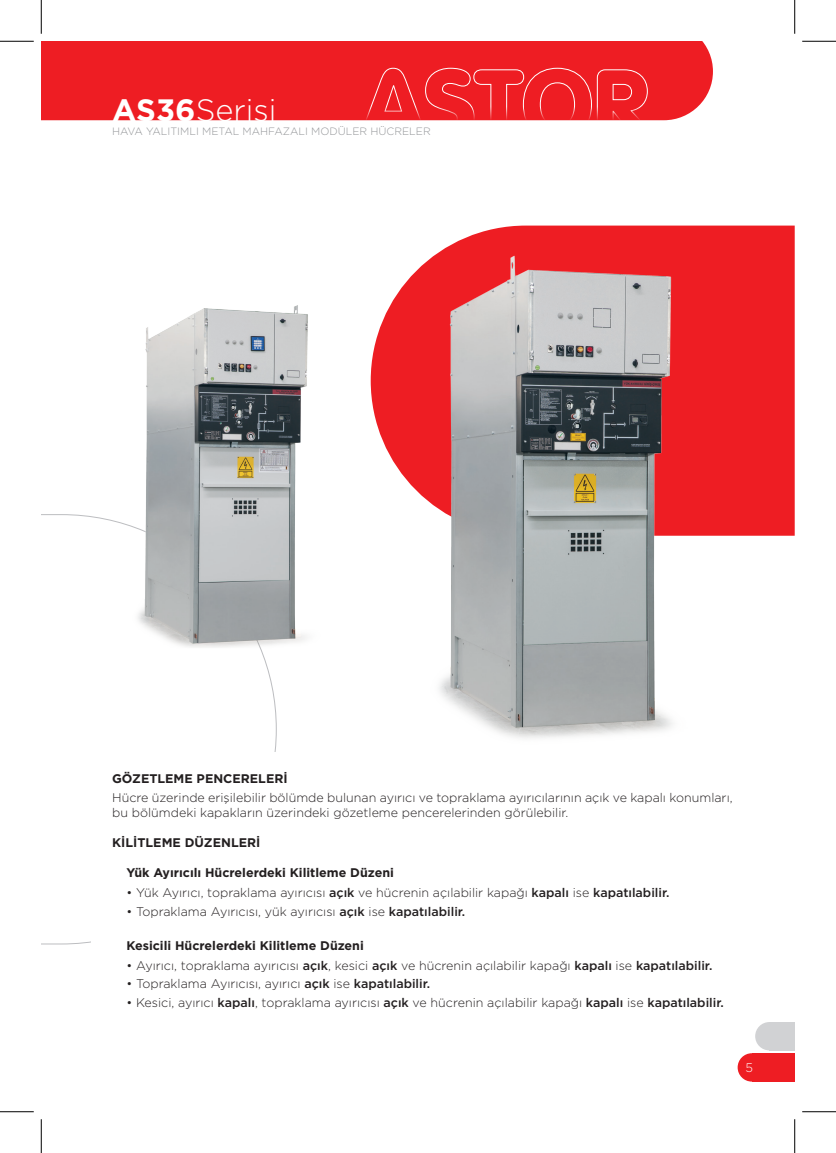
<style>
.page{position:relative;width:836px;height:1153px;background:#fff}
.page>*{position:absolute;margin:0;border:0;box-sizing:border-box;transform-origin:0 0}
.t1{font:300 30.88px "Gotham";color:#fff}
.t2{font:300 12.5px/15px "Gotham";color:#231f20}
.t3{font:700 12.5px "Gotham";color:#231f20}
.t4{font:300 12.5px "Gotham";color:#fff}
.t5{font:300 10.62px "Gotham";color:#939598}
.s1{font-weight:700}
.s2{font-weight:500}
</style>
<div class="page">
<div style="left:41px;top:41px;width:671px;height:79px;background:#ee1d23"></div>
<svg style="left:362px;top:68px;width:286px;height:52px;background:#ee2a30"></svg>
<div style="left:745px;top:226px;width:49px;height:310px;background:#ee1d23"></div>
<img style="left:370px;top:225px;width:375px;height:513px">
<img style="left:91px;top:305px;width:217px;height:365px">
<div style="left:755px;top:1022px;width:28px;height:28px;background:#d1d2d4;border-radius:50%"></div>
<div style="left:769px;top:1022px;width:25px;height:28px;background:#d1d2d4"></div>
<div style="left:737px;top:1053px;width:29px;height:28px;background:#ee1d23;border-radius:50%"></div>
<div style="left:751px;top:1053px;width:43px;height:28px;background:#ee1d23"></div>
<hr style="left:0;top:41px;width:34px;height:1px;background:#000">
<hr style="left:802px;top:41px;width:33px;height:1px;background:#000">
<hr style="left:0;top:1111px;width:34px;height:1px;background:#000">
<hr style="left:802px;top:1111px;width:33px;height:1px;background:#000">
<hr style="left:41px;top:0;width:1px;height:34px;background:#000">
<hr style="left:41px;top:1119px;width:1px;height:34px;background:#000">
<hr style="left:794px;top:0;width:1px;height:34px;background:#000">
<hr style="left:794px;top:1119px;width:1px;height:34px;background:#000">
<h1 class="t1" style="left:112px;top:90px;width:166px"><span class="s1">AS36</span>Serisi</h1>
<p class="t5" style="left:112px;top:124px;width:320px">HAVA YALITIMLI METAL MAHFAZALI MODÜLER HÜCRELER</p>
<p class="t3" style="left:112px;top:770px;width:177px">GÖZETLEME PENCERELERİ</p>
<p class="t2" style="left:112px;top:790px;width:622px">Hücre üzerinde erişilebilir bölümde bulunan ayırıcı ve topraklama ayırıcılarının açık ve kapalı konumları, bu bölümdeki kapakların üzerindeki gözetleme pencerelerinden görülebilir.</p>
<p class="t3" style="left:112px;top:834px;width:150px">KİLİTLEME DÜZENLERİ</p>
<p class="t3" style="left:126px;top:864px;width:269px">Yük Ayırıcılı Hücrelerdeki Kilitleme Düzeni</p>
<p class="t2" style="left:126px;top:885px;width:544px">• Yük Ayırıcı, topraklama ayırıcısı <span class="s2">açık</span> ve hücrenin açılabilir kapağı <span class="s2">kapalı</span> ise <span class="s2">kapatılabilir.</span></p>
<p class="t2" style="left:126px;top:903px;width:340px">• Topraklama Ayırıcısı, yük ayırıcısı <span class="s2">açık</span> ise <span class="s2">kapatılabilir.</span></p>
<p class="t3" style="left:126px;top:937px;width:239px">Kesicili Hücrelerdeki Kilitleme Düzeni</p>
<p class="t2" style="left:126px;top:957px;width:587px">• Ayırıcı, topraklama ayırıcısı <span class="s2">açık</span>, kesici <span class="s2">açık</span> ve hücrenin açılabilir kapağı <span class="s2">kapalı</span> ise <span class="s2">kapatılabilir.</span></p>
<p class="t2" style="left:126px;top:976px;width:305px">• Topraklama Ayırıcısı, ayırıcı <span class="s2">açık</span> ise <span class="s2">kapatılabilir.</span></p>
<p class="t2" style="left:126px;top:995px;width:599px">• Kesici, ayırıcı <span class="s2">kapalı</span>, topraklama ayırıcısı <span class="s2">açık</span> ve hücrenin açılabilir kapağı <span class="s2">kapalı</span> ise <span class="s2">kapatılabilir.</span></p>
<p class="t4" style="left:745px;top:1059px;width:9px">5</p>
</div>
